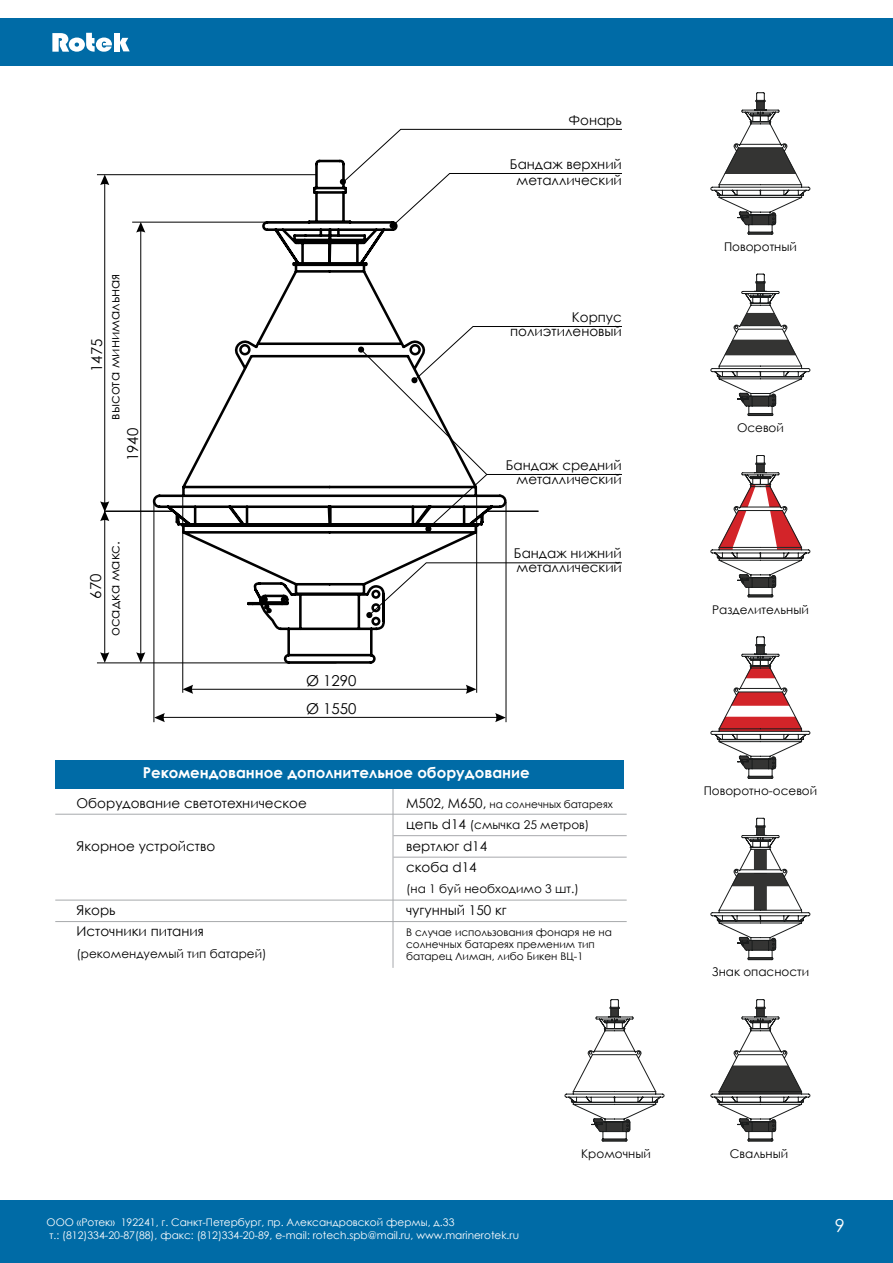
<style>
.page{position:relative;width:893px;height:1263px;background:#fff}
.page>*{position:absolute;margin:0;border:0;box-sizing:border-box;transform-origin:0 0}
.t1{font:18px "Century Gothic";color:#fff}
.t2{font:700 15px "Century Gothic";color:#fff}
.t3{font:15px "Century Gothic";color:#000}
.t4{font:13.5px/21.5px "Century Gothic";color:#000}
.t5{font:12px "Century Gothic";color:#000}
.t6{font:10.5px/12.6px "Century Gothic";color:#fff}
.t7{font:10.5px/12px "Century Gothic";color:#000}
.s1{font-size:13.5px}
</style>
<div class="page">
<hr style="left:393px;top:782px;width:1px;height:186px;background:#a7a9ac">
<div style="left:55px;top:760px;width:569px;height:28px;background:#006ba6"></div>
<div style="left:0;top:1201px;width:893px;height:62px;background:#006ba6"></div>
<div style="left:0;top:18px;width:893px;height:47px;background:#006ba6"></div>
<svg style="left:120px;top:38px;width:10px;height:13px"></svg>
<div style="left:114px;top:33px;width:5px;height:18px;background:#fff"></div>
<svg style="left:52px;top:33px;width:60px;height:19px"></svg>
<hr style="left:55px;top:814px;width:572px;height:1px;background:#a7a9ac">
<hr style="left:393px;top:835px;width:234px;height:1px;background:#a7a9ac">
<hr style="left:393px;top:857px;width:234px;height:1px;background:#a7a9ac">
<hr style="left:55px;top:900px;width:572px;height:1px;background:#a7a9ac">
<hr style="left:55px;top:921px;width:572px;height:1px;background:#a7a9ac">
<svg style="left:710px;top:92px;width:101px;height:143px"></svg>
<svg style="left:564px;top:999px;width:101px;height:143px"></svg>
<svg style="left:710px;top:455px;width:101px;height:143px"></svg>
<svg style="left:710px;top:273px;width:101px;height:143px"></svg>
<svg style="left:710px;top:636px;width:101px;height:143px"></svg>
<svg style="left:710px;top:817px;width:101px;height:143px"></svg>
<svg style="left:710px;top:999px;width:101px;height:143px"></svg>
<svg style="left:152px;top:175px;width:354px;height:490px"></svg>
<svg style="left:155px;top:713px;width:10px;height:9px"></svg>
<svg style="left:495px;top:713px;width:11px;height:9px"></svg>
<svg style="left:183px;top:685px;width:10px;height:9px"></svg>
<svg style="left:466px;top:685px;width:10px;height:9px"></svg>
<hr style="left:132px;top:222px;width:204px;height:1px;background:#000">
<hr style="left:97px;top:174px;width:219px;height:1px;background:#000">
<hr style="left:141px;top:229px;width:1px;height:428px;background:#000">
<hr style="left:154px;top:502px;width:1px;height:220px;background:#000">
<hr style="left:506px;top:502px;width:1px;height:220px;background:#000">
<hr style="left:182px;top:494px;width:1px;height:199px;background:#000">
<hr style="left:476px;top:494px;width:1px;height:199px;background:#000">
<hr style="left:97px;top:663px;width:239px;height:1px;background:#000">
<hr style="left:106px;top:510px;width:68px;height:2px;background:#000">
<hr style="left:186px;top:689px;width:286px;height:1px;background:#000">
<hr style="left:162px;top:717px;width:338px;height:1px;background:#000">
<svg style="left:136px;top:222px;width:9px;height:11px"></svg>
<svg style="left:136px;top:652px;width:9px;height:11px"></svg>
<svg style="left:313px;top:129px;width:309px;height:100px"></svg>
<svg style="left:366px;top:562px;width:256px;height:56px"></svg>
<svg style="left:358px;top:326px;width:264px;height:206px"></svg>
<hr style="left:104px;top:181px;width:1px;height:476px;background:#000">
<svg style="left:100px;top:174px;width:9px;height:11px"></svg>
<svg style="left:100px;top:652px;width:9px;height:11px"></svg>
<svg style="left:100px;top:501px;width:9px;height:20px"></svg>
<p class="t4" style="left:568px;top:109px;width:55px">Фонарь</p>
<p class="t3" style="left:86px;top:372px;width:35px;rotate:-90deg">1475</p>
<p class="t4" style="left:104px;top:419px;width:147px;rotate:-90deg">высота минимальная</p>
<p class="t3" style="left:122px;top:461px;width:35px;rotate:-90deg">1940</p>
<p class="t3" style="left:85px;top:599px;width:26px;rotate:-90deg">670</p>
<p class="t4" style="left:104px;top:636px;width:97px;rotate:-90deg">осадка макс.</p>
<p class="t3" style="left:306px;top:670px;width:52px">Ø 1290</p>
<p class="t3" style="left:306px;top:698px;width:52px">Ø 1550</p>
<p class="t4" style="left:510px;top:156px;width:114px;line-height:16px;text-align:center">Бандаж верхний металлический</p>
<p class="t4" style="left:572px;top:306px;width:52px">Корпус</p>
<p class="t4" style="left:510px;top:320px;width:113px">полиэтиленовый</p>
<p class="t4" style="left:506px;top:454px;width:118px">Бандаж средний</p>
<p class="t4" style="left:516px;top:468px;width:107px">металлический</p>
<p class="t4" style="left:514px;top:542px;width:110px">Бандаж нижний</p>
<p class="t4" style="left:517px;top:557px;width:107px">металлический</p>
<p class="t2" style="left:143px;top:761px;width:389px">Рекомендованное дополнительное оборудование</p>
<p class="t4" style="left:77px;top:792px;width:232px">Оборудование светотехническое</p>
<p class="t4" style="left:77px;top:835px;width:140px">Якорное устройство</p>
<p class="t7" style="left:406px;top:798px;width:208px"><span class="s1">М502, М650,</span> на солнечных батареях</p>
<p class="t5" style="left:406px;top:816px;width:185px"><span class="s1">цепь d14</span> (смычка 25 метров)</p>
<p class="t4" style="left:406px;top:835px;width:83px">вертлюг d14 скоба d14</p>
<p class="t5" style="left:406px;top:881px;width:174px">(на 1 буй необходимо 3 шт.)</p>
<p class="t4" style="left:406px;top:899px;width:102px">чугунный 150 кг</p>
<p class="t7" style="left:406px;top:926px;width:207px">В случае использования фонаря не на солнечных батареях пременим тип батарец Лиман, либо Бикен ВЦ-1</p>
<p class="t4" style="left:77px;top:899px;width:129px">Якорь<br>Источники питания</p>
<p class="t5" style="left:77px;top:945px;width:191px">(рекомендуемый тип батарей)</p>
<p class="t5" style="left:724px;top:238px;width:74px">Поворотный</p>
<p class="t5" style="left:737px;top:420px;width:48px">Осевой</p>
<p class="t5" style="left:712px;top:601px;width:98px">Разделительный</p>
<p class="t5" style="left:704px;top:782px;width:115px">Поворотно-осевой</p>
<p class="t5" style="left:712px;top:964px;width:99px">Знак опасности</p>
<p class="t6" style="left:47px;top:1216px;width:474px">ООО «Ротек» 192241, г. Санкт-Петербург, пр. Александровской фермы, д.33<br>т.: (812)334-20-87(88), факс: (812)334-20-89, e-mail: rotech.spb@mail.ru, www.marinerotek.ru</p>
<p class="t5" style="left:581px;top:1145px;width:71px">Кромочный</p>
<p class="t5" style="left:730px;top:1145px;width:60px">Свальный</p>
<h1 class="t1" style="left:835px;top:1213px;width:11px">9</h1>
</div>
